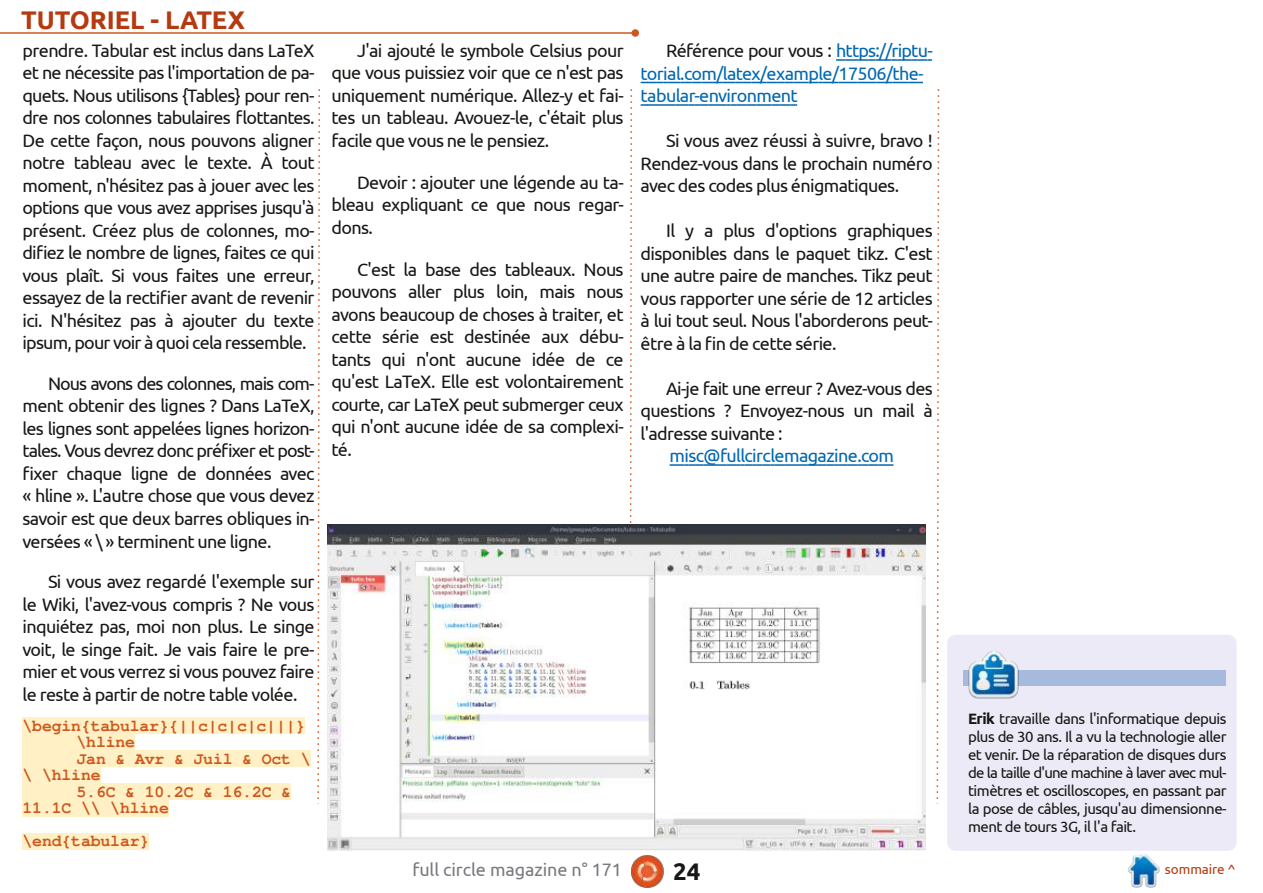
<style>
.page{position:relative;width:1263px;height:893px;background:#fff}
.page>*{position:absolute;margin:0;border:0;box-sizing:border-box;transform-origin:0 0}
.t1{font:700 25.5px "Ubuntu";color:#b53a10}
.t2{font:700 24px "Ubuntu";color:#181715}
.t3{font:18px/22.5px "Ubuntu";letter-spacing:-.035em;color:#181715;text-align:justify}
.t4{font:18px/22.5px "Ubuntu";letter-spacing:-.035em;color:#0068b2}
.t5{font:18px "Ubuntu";letter-spacing:-.005em;color:#79797f}
.t6{font:700 16.5px "Free Mono";letter-spacing:-.01em;color:#cd581e}
.t7{font:15px/18px "Ubuntu";letter-spacing:-.035em;color:#181715;text-align:justify}
.t8{font:13.5px "Ubuntu";letter-spacing:-.005em;color:#b53a10}
.s1{color:#181715}
.s2{font-weight:700}
</style>
<div class="page">
<img style="left:631px;top:855px;width:33px;height:33px">
<img style="left:1128px;top:855px;width:32px;height:32px">
<hr style="left:0;top:32px;width:635px;height:2px;background:#cd581e">
<div style="left:631px;top:29px;width:8px;height:8px;background:#cd581e;border-radius:50%"></div>
<svg style="left:629px;top:89px;width:4px;height:436px"></svg>
<svg style="left:317px;top:89px;width:3px;height:715px"></svg>
<svg style="left:936px;top:89px;width:4px;height:715px"></svg>
<div style="left:22px;top:717px;width:283px;height:17px;background:#fff0c5"></div>
<div style="left:22px;top:734px;width:113px;height:16px;background:#fff0c5"></div>
<div style="left:22px;top:750px;width:288px;height:17px;background:#fff0c5"></div>
<div style="left:22px;top:767px;width:78px;height:16px;background:#fff0c5"></div>
<div style="left:22px;top:783px;width:269px;height:17px;background:#fff0c5"></div>
<div style="left:22px;top:800px;width:147px;height:16px;background:#fff0c5"></div>
<div style="left:22px;top:833px;width:127px;height:16px;background:#fff0c5"></div>
<svg style="left:836px;top:59px;width:96px;height:2px"></svg>
<svg style="left:641px;top:82px;width:282px;height:1px"></svg>
<svg style="left:641px;top:104px;width:156px;height:2px"></svg>
<svg style="left:670px;top:464px;width:223px;height:2px"></svg>
<div style="left:947px;top:635px;width:289px;height:216px;background:#ebeaf6;border-radius:9px"></div>
<div style="left:964px;top:671px;width:262px;height:15px;background:#a5badd"></div>
<img style="left:968px;top:651px;width:51px;height:48px">
<img style="left:328px;top:525px;width:598px;height:325px">
<h1 class="t1" style="left:21px;top:5px;width:225px">TUTORIEL - LATEX</h1>
<p class="t3" style="left:22px;top:39px;width:294px">prendre. Tabular est inclus dans LaTeX et ne nécessite pas l'importation de pa&shy;quets. Nous utilisons {Tables} pour ren&shy;dre nos colonnes tabulaires flottantes.<br>De cette façon, nous pouvons aligner notre tableau avec le texte. À tout moment, n'hésitez pas à jouer avec les options que vous avez apprises jusqu'à présent. Créez plus de colonnes, mo&shy;difiez le nombre de lignes, faites ce qui vous plaît. Si vous faites une erreur, essayez de la rectifier avant de revenir ici. N'hésitez pas à ajouter du texte ipsum, pour voir à quoi cela ressemble.</p>
<p class="t3" style="left:22px;top:372px;width:294px;text-indent:26px">Nous avons des colonnes, mais com&shy;ment obtenir des lignes ? Dans LaTeX, les lignes sont appelées lignes horizon&shy;tales. Vous devrez donc préfixer et post&shy;fixer chaque ligne de données avec « hline ». L'autre chose que vous devez savoir est que deux barres obliques in&shy;versées « \ » terminent une ligne.</p>
<p class="t3" style="left:22px;top:570px;width:294px;text-indent:26px">Si vous avez regardé l'exemple sur le Wiki, l'avez-vous compris ? Ne vous inquiétez pas, moi non plus. Le singe voit, le singe fait. Je vais faire le pre&shy;mier et vous verrez si vous pouvez faire le reste à partir de notre table volée.</p>
<p class="t6" style="left:22px;top:717px;width:284px">\begin{tabular}{||c|c|c|c|||}</p>
<p class="t6" style="left:76px;top:734px;width:60px">\hline</p>
<p class="t6" style="left:76px;top:750px;width:236px">Jan &amp; Avr &amp; Juil &amp; Oct \</p>
<p class="t6" style="left:22px;top:767px;width:80px">\ \hline</p>
<p class="t6" style="left:76px;top:783px;width:216px">5.6C &amp; 10.2C &amp; 16.2C &amp;</p>
<p class="t6" style="left:22px;top:800px;width:148px">11.1C \\ \hline</p>
<p class="t6" style="left:22px;top:833px;width:128px">\end{tabular}</p>
<p class="t3" style="left:332px;top:39px;width:294px;text-indent:26px">J'ai ajouté le symbole Celsius pour que vous puissiez voir que ce n'est pas uniquement numérique. Allez-y et fai&shy;tes un tableau. Avouez-le, c'était plus facile que vous ne le pensiez.</p>
<p class="t3" style="left:332px;top:171px;width:294px;text-indent:26px">Devoir : ajouter une légende au ta&shy;bleau expliquant ce que nous regar&shy;dons.</p>
<p class="t3" style="left:332px;top:258px;width:294px;text-indent:26px">C'est la base des tableaux. Nous pouvons aller plus loin, mais nous avons beaucoup de choses à traiter, et cette série est destinée aux débu&shy;tants qui n'ont aucune idée de ce qu'est LaTeX. Elle est volontairement courte, car LaTeX peut submerger ceux qui n'ont aucune idée de sa complexi&shy;té.</p>
<p class="t4" style="left:641px;top:39px;width:294px;text-indent:26px"><span class="s1">Référence pour vous :</span> https://riptu&shy;torial.com/latex/example/17506/the&shy;tabular-environment</p>
<p class="t3" style="left:641px;top:129px;width:294px;text-indent:26px">Si vous avez réussi à suivre, bravo !<br>Rendez-vous dans le prochain numéro avec des codes plus énigmatiques.</p>
<p class="t3" style="left:641px;top:219px;width:294px;text-indent:26px">Il y a plus d'options graphiques disponibles dans le paquet tikz. C'est une autre paire de manches. Tikz peut vous rapporter une série de 12 articles à lui tout seul. Nous l'aborderons peut&shy;être à la fin de cette série.</p>
<p class="t3" style="left:641px;top:377px;width:294px;text-indent:26px">Ai-je fait une erreur ? Avez-vous des questions ? Envoyez-nous un mail à l'adresse suivante :</p>
<p class="t4" style="left:670px;top:444px;width:226px">misc@fullcirclemagazine.com</p>
<p class="t7" style="left:968px;top:709px;width:260px"><span class="s2">Erik</span> travaille dans l'informatique depuis plus de 30 ans. Il a vu la technologie aller et venir. De la réparation de disques durs de la taille d'une machine à laver avec mul&shy;timètres et oscilloscopes, en passant par la pose de câbles, jusqu'au dimensionne&shy;ment de tours 3G, il l'a fait.</p>
<p class="t5" style="left:412px;top:859px;width:211px">full circle magazine n° 171</p>
<h2 class="t2" style="left:673px;top:857px;width:29px">24</h2>
<p class="t8" style="left:1165px;top:861px;width:72px">sommaire ^</p>
</div>
